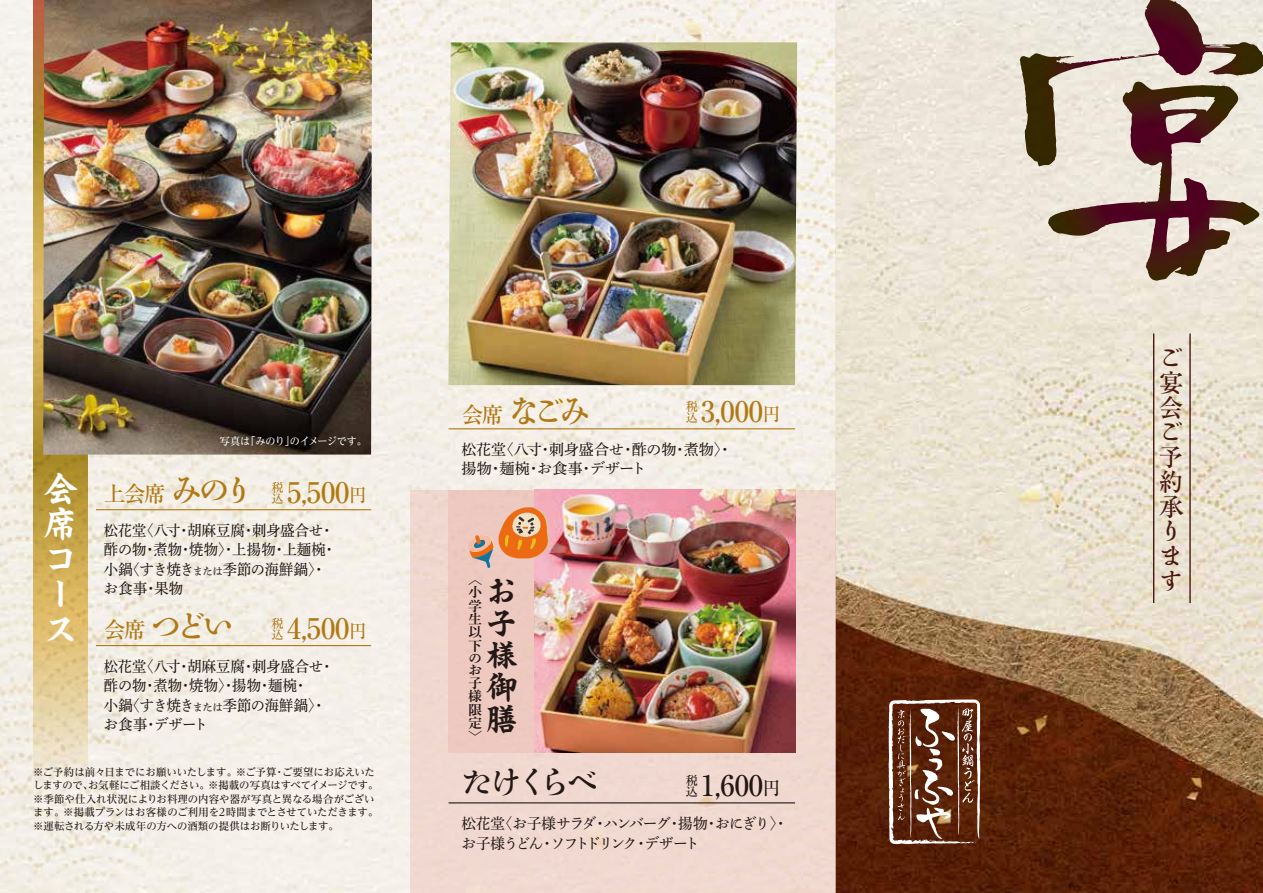
<style>
.page{position:relative;width:1263px;height:893px;background:#fff}
.page>*{position:absolute;margin:0;border:0;box-sizing:border-box;transform-origin:0 0}
.t1{font:34.95px/35px "Shisendo Kaisho Std N B";color:#fff;text-align:justify}
.t2{font:31.95px/32px "Shisendo Kaisho Std N B";color:#221815;text-align:justify}
.t3{font:500 31.5px "P Shuei 5 p Pro N";letter-spacing:-.19em;color:#b17914}
.t4{font:500 31.5px "P Shuei 5 p Pro N";letter-spacing:-.145em;color:#221815}
.t5{font:500 28.5px "P Shuei 5 p Pro N";color:#b17914}
.t6{font:500 28.5px "P Shuei 5 p Pro N";color:#221815}
.t7{font:500 24.75px/24.8px "P Shuei 5 p Pro N";color:#4a190e;text-align:justify}
.t8{font:500 22.05px "P Shuei 5 p Pro N";color:#b17914}
.t9{font:15px/19.5px "P Shuei Min Pr 6 N M";letter-spacing:-.01em;color:#221815;scale:.95 1}
.t10{font:15px/19.5px "P Shuei Min Pr 6 N M";letter-spacing:-.085em;color:#221815}
.t11{font:15px/19.5px "P Shuei Min Pr 6 N M";letter-spacing:-.01em;color:#221815}
.t12{font:13.5px/13.2px "P Shuei Min Pr 6 N B";color:#221815;text-align:justify}
.t13{font:500 12px/11.2px "Reim Pr 6 N";color:#b17914}
.t14{font:500 12px/11.2px "Reim Pr 6 N";color:#221815}
.t15{font:500 10.5px/13.5px "Reim Pr 6 N";letter-spacing:-.01em;color:#221815}
.t16{font:500 10.5px "Reim Pr 6 N";letter-spacing:-.015em;color:#fff;scale:.96 1}
.s1{font-size:31.5px}
.s2{font-size:10.5px}
.s3{font-size:22.05px}
.s4{font-size:18.6px}
</style>
<div class="page">
<img style="left:0;top:0;width:1263px;height:893px">
<div style="left:410px;top:490px;width:425px;height:403px;background:#f0d8d1"></div>
<svg style="left:34px;top:0;width:54px;height:786px;background:#d1b46c"></svg>
<svg style="left:1160px;top:96px;width:100px;height:157px;background:#ad958f"></svg>
<svg style="left:1020px;top:53px;width:108px;height:114px;background:#b9af9d"></svg>
<div style="left:449px;top:490px;width:85px;height:263px;background:#eec9c0"></div>
<img style="left:534px;top:490px;width:261px;height:263px">
<img style="left:43px;top:0;width:329px;height:455px">
<img style="left:448px;top:42px;width:349px;height:343px">
<svg style="left:888px;top:699px;width:92px;height:145px;background:#805540"></svg>
<hr style="left:96px;top:509px;width:275px;height:1px;background:#b17914">
<hr style="left:96px;top:645px;width:275px;height:1px;background:#b17914">
<hr style="left:449px;top:428px;width:346px;height:1px;background:#b17914">
<hr style="left:449px;top:802px;width:346px;height:1px;background:#221815">
<hr style="left:1189px;top:333px;width:2px;height:270px;background:#4a190e">
<hr style="left:1153px;top:333px;width:1px;height:270px;background:#4a190e">
<svg style="left:468px;top:507px;width:83px;height:61px"></svg>
<h1 class="t1" style="left:44px;top:471px;width:35px">会席コース</h1>
<p class="t16" style="left:220px;top:433px;width:155px">写真は「みのり」のイメージです。</p>
<p class="t13" style="left:272px;top:482px;width:13px">税込</p>
<h3 class="t8" style="left:104px;top:477px;width:152px">上会席 <span class="s1">みのり</span></h3>
<h3 class="t9" style="left:104px;top:518px;width:246px">松花堂〈八寸・胡麻豆腐・刺身盛合せ・酢の物・煮物・焼物〉・上揚物・上麺椀・小鍋〈すき焼き<span class="s2">または</span>季節の海鮮鍋〉・お食事・果物</h3>
<h3 class="t3" style="left:104px;top:601px;width:131px"><span class="s3">会席</span> つどい</h3>
<h3 class="t5" style="left:287px;top:606px;width:81px">4,500<span class="s4">円</span></h3>
<h3 class="t9" style="left:104px;top:654px;width:244px">松花堂〈八寸・胡麻豆腐・刺身盛合せ・酢の物・煮物・焼物〉・揚物・麺椀・<br>小鍋〈すき焼き<span class="s2">または</span>季節の海鮮鍋〉・お食事・デザート</h3>
<h3 class="t5" style="left:287px;top:470px;width:81px">5,500<span class="s4">円</span></h3>
<p class="t13" style="left:272px;top:618px;width:13px">税込</p>
<p class="t15" style="left:33px;top:765px;width:347px">※ご予約は前々日までにお願いいたします。※ご予算・ご要望にお応えいたしますので、お気軽にご相談ください。※掲載の写真はすべてイメージです。※季節や仕入れ状況によりお料理の内容や器が写真と異なる場合がございます。※掲載プランはお客様のご利用を2時間までとさせていただきます。※運転される方や未成年の方への酒類の提供はお断りいたします。</p>
<h3 class="t3" style="left:461px;top:387px;width:131px"><span class="s3">会席</span> なごみ</h3>
<h3 class="t5" style="left:701px;top:389px;width:81px">3,000<span class="s4">円</span></h3>
<h3 class="t11" style="left:461px;top:437px;width:273px">松花堂〈八寸・刺身盛合せ・酢の物・煮物〉・揚物・麺椀・お食事・デザート</h3>
<p class="t13" style="left:686px;top:400px;width:13px">税込</p>
<h3 class="t7" style="left:1159px;top:344px;width:26px">ご宴会ご予約承りま</h3>
<h2 class="t2" style="left:486px;top:575px;width:32px">お</h2>
<h3 class="t7" style="left:1159px;top:567px;width:26px">す</h3>
<h2 class="t2" style="left:486px;top:607px;width:32px">子様御膳</h2>
<p class="t12" style="left:468px;top:572px;width:15px">〈小学生以下</p>
<p class="t12" style="left:468px;top:651px;width:15px">のお子様限定〉</p>
<h3 class="t4" style="left:461px;top:758px;width:138px">たけくらべ</h3>
<h3 class="t6" style="left:701px;top:763px;width:81px">1,600<span class="s4">円</span></h3>
<h3 class="t10" style="left:461px;top:811px;width:328px">松花堂〈お子様サラダ・ハンバーグ・揚物・おにぎり〉・お子様うどん・ソフトドリンク・デザート</h3>
<p class="t14" style="left:686px;top:775px;width:13px">税込</p>
</div>
